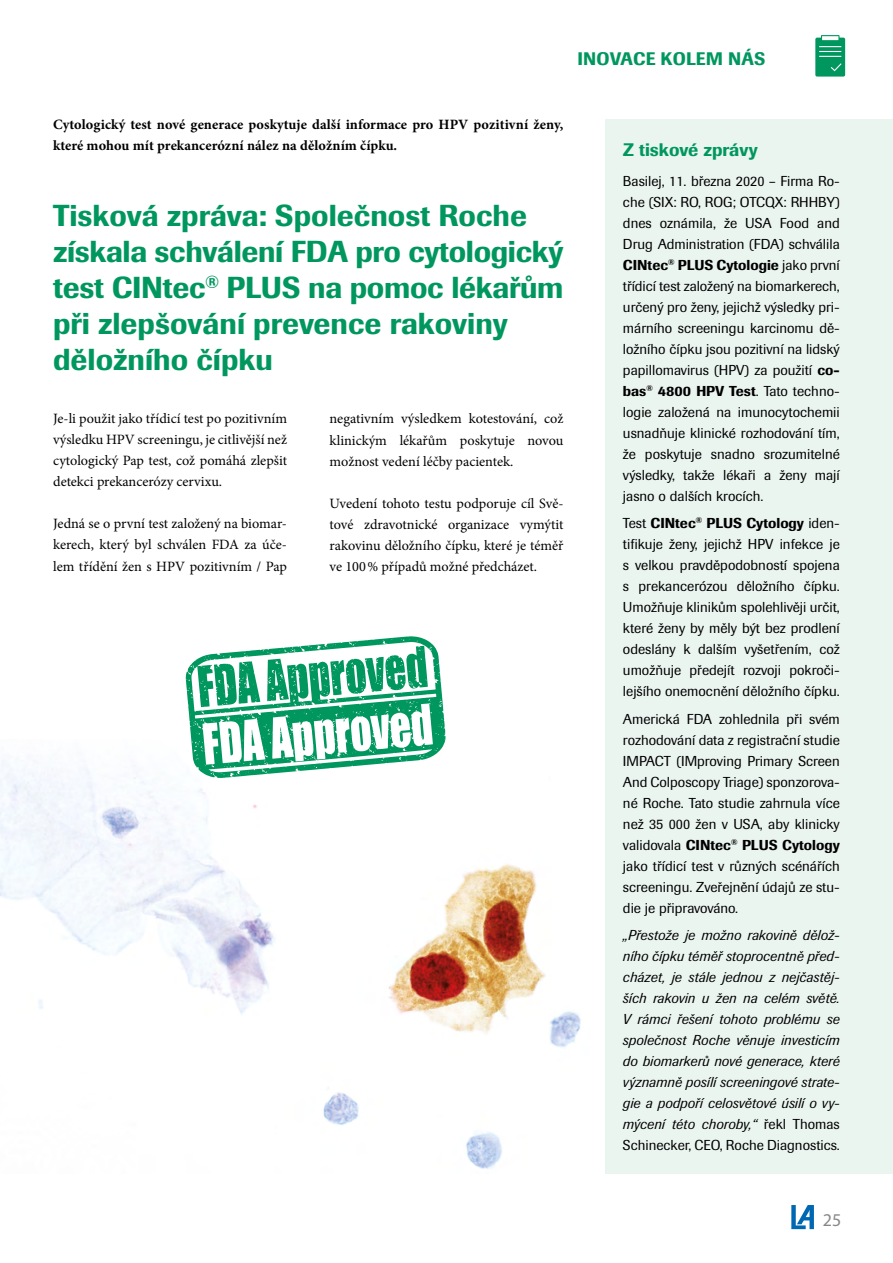
<style>
.page{position:relative;width:893px;height:1263px;background:#fff}
.page>*{position:absolute;margin:0;border:0;box-sizing:border-box;transform-origin:0 0}
.t1{font:500 30px/36px "Imago";color:#00975f}
.t2{font:500 18px "Imago";letter-spacing:.01em;color:#00975f}
.t3{font:18px "Myriad Pro";color:#878787}
.t4{font:14.25px/21px "Imago";color:#000;text-align:justify}
.t5{font:14.25px/21px "Minion Pro";color:#000;text-align:justify}
.t6{font:italic 14.25px/21px "Imago";color:#000;text-align:justify}
.t7{font:700 14.25px/21px "Minion Pro";letter-spacing:.005em;color:#000}
.s1{font-weight:500}
.s2{font-style:normal}
</style>
<div class="page">
<svg style="left:791px;top:1205px;width:23px;height:24px"></svg>
<svg style="left:815px;top:35px;width:30px;height:42px"></svg>
<div style="left:606px;top:119px;width:287px;height:1055px;background:#ebf5f0"></div>
<img style="left:0;top:784px;width:581px;height:385px">
<svg style="left:186px;top:636px;width:260px;height:142px"></svg>
<p class="t2" style="left:577px;top:47px;width:189px">INOVACE KOLEM NÁS</p>
<p class="t7" style="left:53px;top:114px;width:512px">Cytologický test nové generace poskytuje další informace pro HPV pozitivní ženy, které mohou mít prekancerózní nález na děložním čípku.</p>
<h1 class="t1" style="left:53px;top:197px;width:512px">Tisková zpráva: Společnost Roche získala schválení FDA pro cytologický test CINtec<sup>®</sup> PLUS na pomoc lékařům při zlepšování prevence rakoviny děložního čípku</h1>
<p class="t5" style="left:53px;top:408px;width:235px">Je-li použit jako třídicí test po pozitivním výsledku HPV screeningu, je citlivější než cytologický Pap test, což pomáhá zlepšit detekci prekancerózy cervixu.</p>
<p class="t5" style="left:53px;top:513px;width:235px">Jedná se o první test založený na biomar&shy;kerech, který byl schválen FDA za úče&shy;lem třídění žen s HPV pozitivním / Pap</p>
<p class="t5" style="left:330px;top:408px;width:235px">negativním výsledkem kotestování, což klinickým lékařům poskytuje novou možnost vedení léčby pacientek.</p>
<p class="t5" style="left:330px;top:492px;width:235px">Uvedení tohoto testu podporuje cíl Svě&shy;tové zdravotnické organizace vymýtit rakovinu děložního čípku, které je téměř ve 100% případů možné předcházet.</p>
<p class="t2" style="left:623px;top:138px;width:136px">Z tiskové zprávy</p>
<p class="t4" style="left:623px;top:170px;width:218px">Basilej, 11. března 2020 – Firma Ro&shy;che (SIX: RO, ROG; OTCQX: RHHBY) dnes oznámila, že USA Food and Drug Administration (FDA) schválila <span class="s1">CINtec</span><sup>®</sup> <span class="s1">PLUS Cytologie</span> jako první třídicí test založený na biomarkerech, určený pro ženy, jejichž výsledky pri&shy;márního screeningu karcinomu dě&shy;ložního čípku jsou pozitivní na lidský papillomavirus (HPV) za použití <span class="s1">co&shy;bas</span><sup>®</sup> <span class="s1">4800 HPV Test</span>. Tato techno&shy;logie založená na imunocytochemii usnadňuje klinické rozhodování tím, že poskytuje snadno srozumitelné výsledky, takže lékaři a ženy mají jasno o dalších krocích.</p>
<p class="t4" style="left:623px;top:513px;width:218px">Test <span class="s1">CINtec</span><sup>®</sup> <span class="s1">PLUS Cytology</span> iden&shy;tifikuje ženy, jejichž HPV infekce je s velkou pravděpodobností spojena s prekancerózou děložního čípku.<br>Umožňuje klinikům spolehlivěji určit, které ženy by měly být bez prodlení odeslány k dalším vyšetřením, což umožňuje předejít rozvoji pokroči&shy;lejšího onemocnění děložního čípku.</p>
<p class="t4" style="left:623px;top:708px;width:218px">Americká FDA zohlednila při svém rozhodování data z registrační studie IMPACT (IMproving Primary Screen And Colposcopy Triage) sponzorova&shy;né Roche. Tato studie zahrnula více než 35 000 žen v USA, aby klinicky validovala <span class="s1">CINtec</span><sup>®</sup> <span class="s1">PLUS Cytology </span>jako třídicí test v různých scénářích screeningu. Zveřejnění údajů ze stu&shy;die je připravováno.</p>
<p class="t6" style="left:623px;top:924px;width:218px">„Přestože je možno rakovině dělož&shy;ního čípku téměř stoprocentně před&shy;cházet, je stále jednou z nejčastěj&shy;ších rakovin u žen na celém světě.<br>V rámci řešení tohoto problému se společnost Roche věnuje investicím do biomarkerů nové generace, které významně posílí screeningové strate&shy;gie a podpoří celosvětové úsilí o vy&shy;mýcení této choroby,“ <span class="s2">řekl Thomas Schinecker, CEO, Roche Diagnostics.</span></p>
<p class="t3" style="left:823px;top:1210px;width:20px">25</p>
</div>
